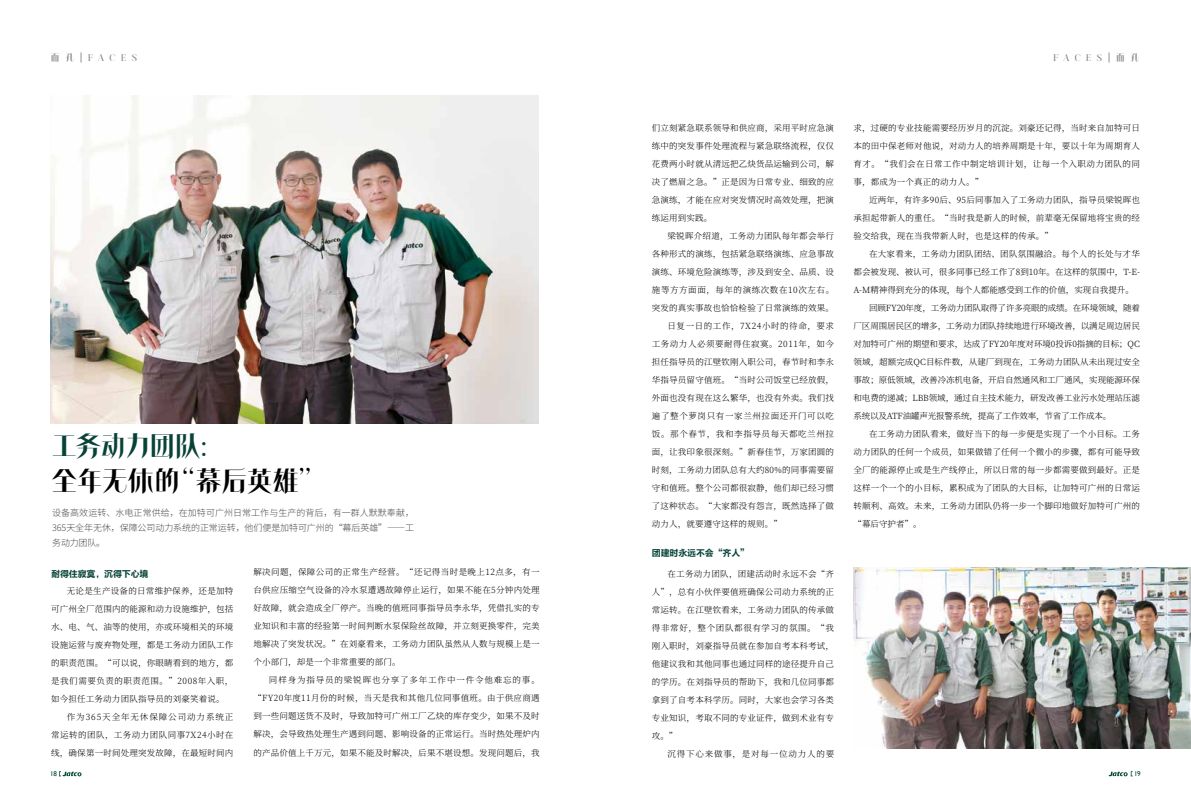
<style>
.page{position:relative;width:1191px;height:808px;background:#fff}
.page>*{position:absolute;margin:0;border:0;box-sizing:border-box;transform-origin:0 0}
.t1{font:29.1px "FZPIAOTS GB1 0";letter-spacing:-.12em;color:#000}
.t2{font:29.1px "FZPIAOTS GB1 0";letter-spacing:-.16em;color:#074237}
.t3{font:10px "FZPIAOTS GB1 0";letter-spacing:.495em;color:#868687}
.t4{font:300 9px/15px "Source Han Sans CN";letter-spacing:-.01em;color:#4c4948;text-align:justify}
.t5{font:9px "FZLTCHJW GB1 0";letter-spacing:-.02em;color:#074237}
.t6{font:300 8.5px/18px "Source Han Serif CN";letter-spacing:.02em;color:#000;text-align:justify}
.t7{font:300 8.5px "Source Han Serif CN";letter-spacing:-.005em;color:#000}
.t8{font:300 8.5px "Source Han Serif CN";letter-spacing:-.01em;color:#000}
.t9{font:300 8.5px "Source Han Serif CN";letter-spacing:.07em;color:#000}
.t10{font:300 8.5px "Source Han Serif CN";letter-spacing:.075em;color:#000}
.t11{font:300 8.5px "Source Han Serif CN";color:#000}
.t12{font:300 8.5px "Source Han Serif CN";letter-spacing:-.015em;color:#000}
.t13{font:300 8.5px "Source Han Serif CN";letter-spacing:-.02em;color:#000}
.t14{font:300 8.5px "Source Han Serif CN";letter-spacing:.06em;color:#000}
.t15{font:300 8.5px "Source Han Serif CN";letter-spacing:.095em;color:#000}
.t16{font:7px "Gill Sans";color:#004a30}
</style>
<div class="page">
<svg style="left:1108px;top:771px;width:24px;height:6px"></svg>
<svg style="left:59px;top:771px;width:23px;height:6px"></svg>
<img style="left:50px;top:96px;width:489px;height:328px">
<img style="left:853px;top:568px;width:338px;height:181px">
<p class="t3" style="left:50px;top:51px;width:88px">面孔|FACES</p>
<p class="t3" style="left:1053px;top:51px;width:88px">FACES|面孔</p>
<h1 class="t2" style="left:50px;top:429px;width:177px">工务动力团队：</h1>
<h1 class="t1" style="left:50px;top:463px;width:279px">全年无休的“幕后英雄”</h1>
<p class="t4" style="left:52px;top:505px;width:363px">设备高效运转、水电正常供给，在加特可广州日常工作与生产的背后，有一群人默默奉献，365天全年无休，保障公司动力系统的正常运转，他们便是加特可广州的“幕后英雄”——工务动力团队。</p>
<p class="t6" style="left:253px;top:563px;width:288px">解决问题，保障公司的正常生产经营。“还记得当时是晚上12点多，有一台供应压缩空气设备的冷水泵遭遇故障停止运行，如果不能在5分钟内处理好故障，就会造成全厂停产。当晚的值班同事指导员李永华，凭借扎实的专业知识和丰富的经验第一时间判断水泵保险丝故障，并立刻更换零件，完美地解决了突发状况。”在刘豪看来，工务动力团队虽然从人数与规模上是一个小部门，却是一个非常重要的部门。</p>
<p class="t6" style="left:253px;top:671px;width:288px;text-indent:16px">同样身为指导员的梁锐晖也分享了多年工作中一件令他难忘的事。“FY20年度11月份的时候，当天是我和其他几位同事值班。由于供应商遇到一些问题送货不及时，导致加特可广州工厂乙炔的库存变少，如果不及时解决，会导致热处理生产遇到问题、影响设备的正常运行。当时热处理炉内的产品价值上千万元，如果不能及时解决，后果不堪设想。发现问题后，我</p>
<p class="t5" style="left:51px;top:569px;width:99px">耐得住寂寞，沉得下心境</p>
<p class="t6" style="left:51px;top:582px;width:184px;text-indent:16px">无论是生产设备的日常维护保养，还是加特可广州全厂范围内的能源和动力设施维护，包括水、电、气、油等的使用，亦或环境相关的环境设施运营与废弃物处理，都是工务动力团队工作的职责范围。“可以说，你眼睛看到的地方，都是我们需要负责的职责范围。”2008年入职，如今担任工务动力团队指导员的刘豪笑着说。</p>
<p class="t6" style="left:51px;top:708px;width:184px;text-indent:16px">作为365天全年无休保障公司动力系统正常运转的团队，工务动力团队同事7X24小时在线，确保第一时间处理突发故障，在最短时间内</p>
<p class="t6" style="left:652px;top:119px;width:184px">们立刻紧急联系领导和供应商，采用平时应急演练中的突发事件处理流程与紧急联络流程，仅仅花费两小时就从清远把乙炔货品运输到公司，解决了燃眉之急。”正是因为日常专业、细致的应急演练，才能在应对突发情况时高效处理，把演练运用到实践。</p>
<p class="t6" style="left:667px;top:227px;width:168px">梁锐晖介绍道，工务动力团队每年都会举行</p>
<p class="t6" style="left:652px;top:245px;width:184px">各种形式的演练，包括紧急联络演练、应急事故</p>
<p class="t6" style="left:652px;top:263px;width:184px">演练、环境危险演练等，涉及到安全、品质、设</p>
<p class="t9" style="left:652px;top:285px;width:184px">施等方方面面，每年的演练次数在10次左右。</p>
<p class="t6" style="left:652px;top:299px;width:183px">突发的真实事故也恰恰检验了日常演练的效果。</p>
<p class="t9" style="left:667px;top:321px;width:168px">日复一日的工作，7X24小时的待命，要求</p>
<p class="t14" style="left:652px;top:339px;width:184px">工务动力人必须要耐得住寂寞。2011年，如今</p>
<p class="t6" style="left:652px;top:353px;width:184px">担任指导员的江壁钦刚入职公司，春节时和李永</p>
<p class="t6" style="left:652px;top:371px;width:184px">华指导员留守值班。“当时公司饭堂已经放假，</p>
<p class="t6" style="left:652px;top:389px;width:184px">外面也没有现在这么繁华，也没有外卖。我们找</p>
<p class="t10" style="left:652px;top:411px;width:184px">遍了整个萝岗只有一家兰州拉面还开门可以吃</p>
<p class="t10" style="left:652px;top:429px;width:184px">饭。那个春节，我和李指导员每天都吃兰州拉</p>
<p class="t6" style="left:652px;top:443px;width:184px">面，让我印象很深刻。”新春佳节，万家团圆的</p>
<p class="t6" style="left:652px;top:461px;width:184px">时刻，工务动力团队总有大约80%的同事需要留</p>
<p class="t6" style="left:652px;top:479px;width:184px">守和值班。整个公司都很寂静，他们却已经习惯</p>
<p class="t6" style="left:652px;top:497px;width:184px">了这种状态。“大家都没有怨言，既然选择了做</p>
<p class="t6" style="left:652px;top:515px;width:131px">动力人，就要遵守这样的规则。”</p>
<p class="t5" style="left:652px;top:548px;width:99px">团建时永远不会“齐人”</p>
<p class="t6" style="left:652px;top:565px;width:184px;text-indent:16px">在工务动力团队，团建活动时永远不会“齐人”，总有小伙伴要值班确保公司动力系统的正常运转。在江壁钦看来，工务动力团队的传承做得非常好，整个团队都很有学习的氛围。“我刚入职时，刘豪指导员就在参加自考本科考试，他建议我和其他同事也通过同样的途径提升自己的学历。在刘指导员的帮助下，我和几位同事都拿到了自考本科学历。同时，大家也会学习各类专业知识，考取不同的专业证件，做到术业有专攻。”</p>
<p class="t15" style="left:667px;top:749px;width:168px">沉得下心来做事，是对每一位动力人的要</p>
<p class="t6" style="left:853px;top:119px;width:288px">求，过硬的专业技能需要经历岁月的沉淀。刘豪还记得，当时来自加特可日本的田中保老师对他说，对动力人的培养周期是十年，要以十年为周期育人育才。“我们会在日常工作中制定培训计划，让每一个入职动力团队的同事，都成为一个真正的动力人。”</p>
<p class="t6" style="left:853px;top:191px;width:288px;text-indent:16px">近两年，有许多90后、95后同事加入了工务动力团队，指导员梁锐晖也承担起带新人的重任。“当时我是新人的时候，前辈毫无保留地将宝贵的经验交给我，现在当我带新人时，也是这样的传承。”</p>
<p class="t6" style="left:869px;top:245px;width:272px">在大家看来，工务动力团队团结、团队氛围融洽。每个人的长处与才华</p>
<p class="t6" style="left:853px;top:263px;width:288px">都会被发现、被认可，很多同事已经工作了8到10年。在这样的氛围中，T-E-</p>
<p class="t11" style="left:853px;top:285px;width:282px">A-M精神得到充分的体现，每个人都能感受到工作的价值，实现自我提升。</p>
<p class="t12" style="left:869px;top:303px;width:272px">回顾FY20年度，工务动力团队取得了许多亮眼的成绩。在环境领域，随着</p>
<p class="t8" style="left:853px;top:321px;width:288px">厂区周围居民区的增多，工务动力团队持续地进行环境改善，以满足周边居民</p>
<p class="t7" style="left:853px;top:339px;width:288px">对加特可广州的期望和要求，达成了FY20年度对环境0投诉0指摘的目标；QC</p>
<p class="t6" style="left:853px;top:353px;width:288px">领域，超额完成QC目标件数，从建厂到现在，工务动力团队从未出现过安全</p>
<p class="t8" style="left:853px;top:375px;width:288px">事故；原低领域，改善冷冻机电备，开启自然通风和工厂通风，实现能源环保</p>
<p class="t7" style="left:853px;top:393px;width:288px">和电费的递减；LBB领域，通过自主技术能力，研发改善工业污水处理站压滤</p>
<p class="t13" style="left:853px;top:411px;width:259px">系统以及ATF油罐声光报警系统，提高了工作效率，节省了工作成本。</p>
<p class="t6" style="left:869px;top:425px;width:272px">在工务动力团队看来，做好当下的每一步便是实现了一个小目标。工务</p>
<p class="t6" style="left:853px;top:443px;width:288px">动力团队的任何一个成员，如果做错了任何一个微小的步骤，都有可能导致</p>
<p class="t6" style="left:853px;top:461px;width:288px">全厂的能源停止或是生产线停止，所以日常的每一步都需要做到最好。正是</p>
<p class="t6" style="left:853px;top:479px;width:288px">这样一个一个的小目标，累积成为了团队的大目标，让加特可广州的日常运</p>
<p class="t6" style="left:853px;top:497px;width:288px">转顺利、高效。未来，工务动力团队仍将一步一个脚印地做好加特可广州的</p>
<p class="t6" style="left:853px;top:515px;width:69px">“幕后守护者”。</p>
<p class="t16" style="left:50px;top:770px;width:8px">18</p>
<p class="t16" style="left:1134px;top:770px;width:8px">19</p>
</div>
